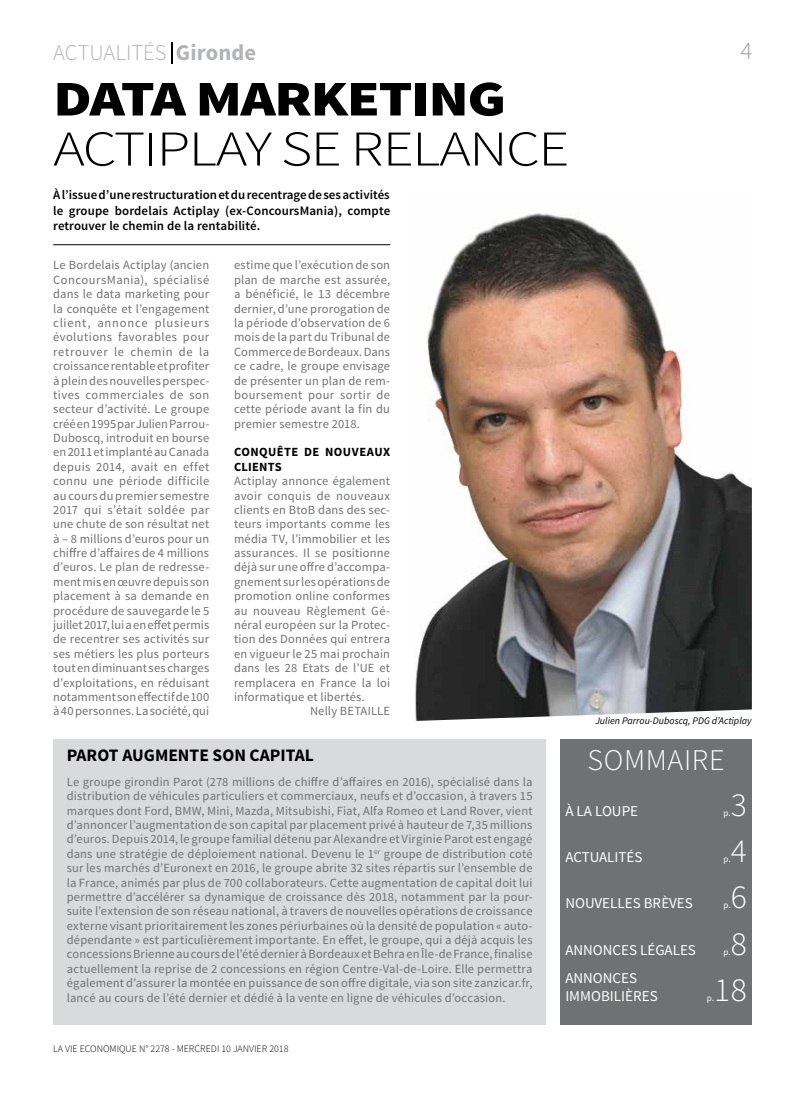
<style>
.page{position:relative;width:798px;height:1099px;background:#fff}
.page>*{position:absolute;margin:0;border:0;box-sizing:border-box;transform-origin:0 0}
.t1{font:300 50px "Source Sans Pro";letter-spacing:-.025em;color:#000;scale:1.2 1}
.t2{font:900 50px "Source Sans Pro";letter-spacing:-.025em;color:#000;scale:1.2 1}
.t3{font:300 33.5px "Source Sans Pro";color:#fff}
.t4{font:300 30px "Source Sans Pro";letter-spacing:.02em;color:#fff}
.t5{font:300 25px "Source Sans Pro";color:#9c9e9f}
.t6{font:300 22.5px "Source Sans Pro";color:#b1b3b4}
.t7{font:700 17.5px "Source Sans Pro";color:#000}
.t8{font:15px/17.5px "Source Sans Pro";color:#fff}
.t9{font:600 12.88px/15.5px "Source Sans Pro";letter-spacing:.01em;color:#000;text-align:justify}
.t10{font:12.5px/14.4px "Source Sans Pro";letter-spacing:.015em;color:#707172;text-align:justify}
.t11{font:700 12.5px/14.4px "Source Sans Pro";letter-spacing:.03em;color:#000}
.t12{font:300 10px "Source Sans Pro";color:#000}
.t13{font:italic 10px "Source Sans Pro";color:#000}
.t14{font:9px "Source Sans Pro";color:#fff}
.s1{font-weight:700}
</style>
<div class="page">
<hr style="left:171px;top:43px;width:2px;height:21px;background:#000">
<div style="left:560px;top:739px;width:191px;height:285px;background:#707172"></div>
<img style="left:415px;top:213px;width:336px;height:508px">
<hr style="left:53px;top:244px;width:337px;height:1px;background:#000">
<div style="left:53px;top:739px;width:493px;height:285px;background:#d9dadb"></div>
<h3 class="t6" style="left:53px;top:39px;width:204px">ACTUALITÉS <span class="s1">Gironde</span></h3>
<h3 class="t5" style="left:740px;top:36px;width:13px">4</h3>
<h1 class="t2" style="left:53px;top:66px;width:379px">DATA MARKETING</h1>
<h1 class="t1" style="left:53px;top:119px;width:431px">ACTIPLAY SE RELANCE</h1>
<p class="t9" style="left:53px;top:188px;width:338px">À l’issue d’une restructuration et du recentrage de ses activités le groupe bordelais Actiplay (ex-ConcoursMania), compte retrouver le chemin de la rentabilité.</p>
<p class="t10" style="left:53px;top:258px;width:157px">Le Bordelais Actiplay (ancien ConcoursMania), spécialisé dans le data marketing pour la conquête et l’engagement client, annonce plusieurs évolutions favorables pour retrouver le chemin de la croissance rentable et profiter à plein des nouvelles perspec&shy;tives commerciales de son secteur d’activité. Le groupe créé en 1995 par Julien Parrou-Duboscq, introduit en bourse en 2011 et implanté au Canada depuis 2014, avait en effet connu une période difficile au cours du premier semestre 2017 qui s’était soldée par une chute de son résultat net à – 8 millions d’euros pour un chiffre d’affaires de 4 millions d’euros. Le plan de redresse&shy;ment mis en œuvre depuis son placement à sa demande en procédure de sauvegarde le 5 juillet 2017, lui a en effet permis de recentrer ses activités sur ses métiers les plus porteurs tout en diminuant ses charges d’exploitations, en réduisant notamment son effectif de 100 à 40 personnes. La société, qui</p>
<p class="t10" style="left:234px;top:258px;width:157px">estime que l’exécution de son plan de marche est assurée, a bénéficié, le 13 décembre dernier, d’une prorogation de la période d’observation de 6 mois de la part du Tribunal de Commerce de Bordeaux. Dans ce cadre, le groupe envisage de présenter un plan de rem&shy;boursement pour sortir de cette période avant la fin du premier semestre 2018.</p>
<p class="t11" style="left:234px;top:445px;width:157px">CONQUÊTE DE NOUVEAUX<br>CLIENTS</p>
<p class="t10" style="left:234px;top:474px;width:157px">Actiplay annonce également</p>
<p class="t10" style="left:234px;top:488px;width:157px">avoir conquis de nouveaux</p>
<p class="t10" style="left:234px;top:503px;width:157px">clients en BtoB dans des sec-</p>
<p class="t10" style="left:234px;top:517px;width:157px">teurs importants comme les</p>
<p class="t10" style="left:234px;top:531px;width:157px">média TV, l’immobilier et les</p>
<p class="t10" style="left:234px;top:546px;width:157px">assurances. Il se positionne</p>
<p class="t10" style="left:234px;top:560px;width:157px">déjà sur une offre d’accompa-</p>
<p class="t10" style="left:234px;top:574px;width:157px">gnement sur les opérations de</p>
<p class="t10" style="left:234px;top:589px;width:157px">promotion online conformes</p>
<p class="t10" style="left:234px;top:603px;width:157px">au nouveau Règlement Gé-</p>
<p class="t10" style="left:234px;top:618px;width:157px">néral européen sur la Protec-</p>
<p class="t10" style="left:234px;top:632px;width:157px">tion des Données qui entrera</p>
<p class="t10" style="left:234px;top:646px;width:157px">en vigueur le 25 mai prochain</p>
<p class="t10" style="left:234px;top:661px;width:157px">dans les 28 Etats de l’UE et</p>
<p class="t10" style="left:234px;top:675px;width:157px">remplacera en France la loi</p>
<p class="t10" style="left:234px;top:689px;width:132px">informatique et libertés.</p>
<p class="t10" style="left:310px;top:704px;width:82px">Nelly BETAILLE</p>
<h3 class="t7" style="left:67px;top:743px;width:248px">PAROT AUGMENTE SON CAPITAL</h3>
<p class="t10" style="left:67px;top:774px;width:467px">Le groupe girondin Parot (278 millions de chiffre d’affaires en 2016), spécialisé dans la distribution de véhicules particuliers et commerciaux, neufs et d’occasion, à travers 15 marques dont Ford, BMW, Mini, Mazda, Mitsubishi, Fiat, Alfa Romeo et Land Rover, vient d’annoncer l’augmentation de son capital par placement privé à hauteur de 7,35 millions d’euros. Depuis 2014, le groupe familial détenu par Alexandre et Virginie Parot est engagé dans une stratégie de déploiement national. Devenu le 1<sup>er</sup> groupe de distribution coté sur les marchés d’Euronext en 2016, le groupe abrite 32 sites répartis sur l’ensemble de la France, animés par plus de 700 collaborateurs. Cette augmentation de capital doit lui permettre d’accélérer sa dynamique de croissance dès 2018, notamment par la pour&shy;suite l’extension de son réseau national, à travers de nouvelles opérations de croissance externe visant prioritairement les zones périurbaines où la densité de population « auto&shy;dépendante » est particulièrement importante. En effet, le groupe, qui a déjà acquis les concessions Brienne au cours de l’été dernier à Bordeaux et Behra en Île-de France, finalise actuellement la reprise de 2 concessions en région Centre-Val-de-Loire. Elle permettra également d’assurer la montée en puissance de son offre digitale, via son site zanzicar.fr, lancé au cours de l’été dernier et dédié à la vente en ligne de véhicules d’occasion.</p>
<p class="t13" style="left:595px;top:714px;width:158px">Julien Parrou-Duboscq, PDG d’Actiplay</p>
<h3 class="t4" style="left:587px;top:742px;width:138px">SOMMAIRE</h3>
<p class="t8" style="left:565px;top:802px;width:74px">À LA LOUPE</p>
<p class="t14" style="left:723px;top:807px;width:9px">p.</p>
<h2 class="t3" style="left:730px;top:784px;width:18px">3</h2>
<h2 class="t3" style="left:730px;top:830px;width:18px">4</h2>
<p class="t8" style="left:565px;top:848px;width:79px">ACTUALITÉS</p>
<p class="t14" style="left:723px;top:853px;width:9px">p.</p>
<h2 class="t3" style="left:730px;top:877px;width:18px">6</h2>
<p class="t8" style="left:565px;top:895px;width:129px">NOUVELLES BRÈVES</p>
<p class="t14" style="left:723px;top:899px;width:9px">p.</p>
<h2 class="t3" style="left:730px;top:923px;width:18px">8</h2>
<p class="t8" style="left:565px;top:941px;width:132px">ANNONCES LÉGALES</p>
<p class="t14" style="left:723px;top:946px;width:9px">p.</p>
<p class="t8" style="left:565px;top:969px;width:94px">ANNONCES<br>IMMOBILIÈRES</p>
<h2 class="t3" style="left:713px;top:969px;width:34px">18</h2>
<p class="t14" style="left:706px;top:992px;width:9px">p.</p>
<p class="t12" style="left:53px;top:1042px;width:237px">LA VIE ECONOMIQUE N° 2278 - MERCREDI 10 JANVIER 2018</p>
</div>
